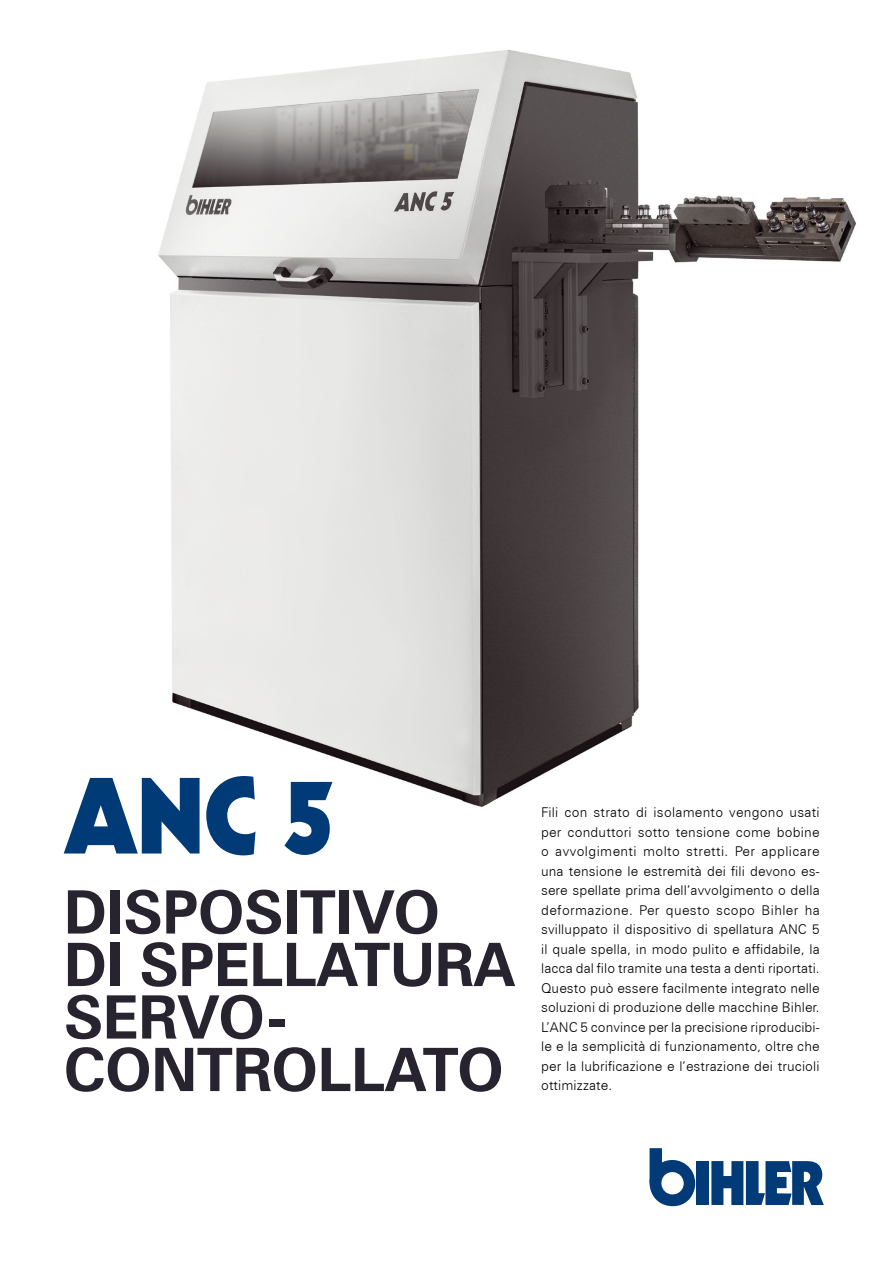
<style>
.page{position:relative;width:893px;height:1263px;background:#fff}
.page>*{position:absolute;margin:0;border:0;box-sizing:border-box;transform-origin:0 0}
.t1{font:900 105px "Kabel";color:#003a77}
.t2{font:700 60px/52.5px "Zurich BT";letter-spacing:-.01em;color:#28242f}
.t3{font:300 13.5px/19.5px "Zurich BT";letter-spacing:.01em;color:#000;text-align:justify}
</style>
<div class="page">
<div style="left:696px;top:1161px;width:13px;height:44px;background:#003a77"></div>
<svg style="left:649px;top:1148px;width:46px;height:58px"></svg>
<svg style="left:711px;top:1161px;width:113px;height:44px"></svg>
<img style="left:158px;top:50px;width:698px;height:757px">
<h1 class="t1" style="left:64px;top:750px;width:271px">ANC 5</h1>
<h2 class="t2" style="left:64px;top:885px;width:453px">DISPOSITIVO<br>DI SPELLATURA<br>SERVO-<br>CONTROLLATO</h2>
<p class="t3" style="left:541px;top:803px;width:280px">Fili con strato di isolamento vengono usati per conduttori sotto tensione come bobine o avvolgimenti molto stretti. Per applicare una tensione le estremità dei fili devono es&shy;sere spellate prima dell’avvolgimento o della deformazione. Per questo scopo Bihler ha svilluppato il dispositivo di spellatura ANC 5 il quale spella, in modo pulito e affidabile, la lacca dal filo tramite una testa a denti riportati.<br>Questo può essere facilmente integrato nelle soluzioni di produzione delle macchine Bihler.<br>L’ANC 5 convince per la precisione riproducibi&shy;le e la semplicità di funzionamento, oltre che per la lubrificazione e l’estrazione dei trucioli ottimizzate.</p>
</div>
